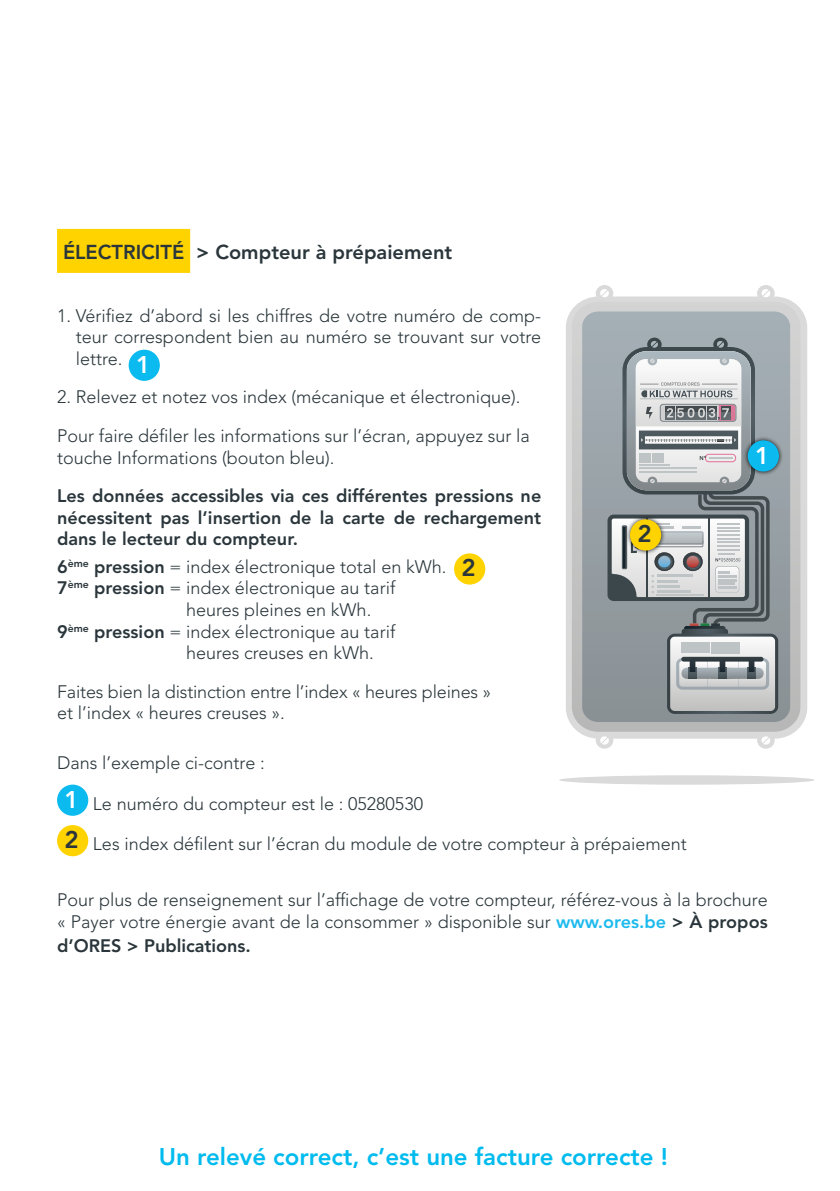
<style>
.page{position:relative;width:840px;height:1191px;background:#fff}
.page>*{position:absolute;margin:0;border:0;box-sizing:border-box;transform-origin:0 0}
.t1{font:800 24px "Avenir LT Std";color:#0be}
.t2{font:800 24px "Avenir LT Std";color:#fff}
.t3{font:800 24px "Avenir LT Std";color:#2a363b}
.t4{font:800 20px "Avenir LT Std";color:#2a363b}
.t5{font:300 18px/21.6px "Avenir LT Std";color:#2a363b}
.t6{font:800 18px/21.6px "Avenir LT Std";color:#2a363b;text-align:justify}
.s1{font-weight:800}
.s2{font-weight:800;font-size:24px;color:#fff}
.s3{font-weight:800;font-size:24px}
.s4{font-weight:800;color:#1dbaee}
</style>
<div class="page">
<div style="left:57px;top:229px;width:133px;height:44px;background:#ffd300"></div>
<div style="left:57px;top:784px;width:31px;height:32px;background:#0bbbef;border-radius:50%"></div>
<div style="left:57px;top:825px;width:31px;height:31px;background:#ffd300;border-radius:50%"></div>
<div style="left:565px;top:296px;width:241px;height:442px;background:#dadada;border-radius:32px"></div>
<svg style="left:595px;top:285px;width:18px;height:13px"></svg>
<svg style="left:756px;top:285px;width:18px;height:13px"></svg>
<svg style="left:756px;top:736px;width:18px;height:12px"></svg>
<svg style="left:595px;top:736px;width:18px;height:12px"></svg>
<svg style="left:571px;top:302px;width:229px;height:429px"></svg>
<div style="left:559px;top:775px;width:255px;height:9px;background:#dadada;border-radius:50%"></div>
<svg style="left:607px;top:337px;width:170px;height:377px;background:#a2a8ab"></svg>
<div style="left:743px;top:436px;width:40px;height:40px;background:#000;opacity:.9"></div>
<div style="left:747px;top:440px;width:31px;height:31px;background:#0bbbef;border-radius:50%"></div>
<div style="left:625px;top:515px;width:40px;height:40px;background:#000;opacity:.9"></div>
<div style="left:629px;top:519px;width:31px;height:31px;background:#ffd300;border-radius:50%"></div>
<div style="left:454px;top:553px;width:31px;height:31px;background:#ffd300;border-radius:50%"></div>
<div style="left:129px;top:350px;width:31px;height:31px;background:#0bbbef;border-radius:50%"></div>
<p class="t4" style="left:63px;top:240px;width:390px">ÉLECTRICITÉ &gt; Compteur à prépaiement</p>
<p class="t5" style="left:76px;top:304px;width:467px;text-align:justify;text-indent:-19px">1. Vérifiez d’abord si les chiffres de votre numéro de comp&shy;teur correspondent bien au numéro se trouvant sur votre lettre.</p>
<p class="t5" style="left:57px;top:378px;width:474px;line-height:38.6px">2. Relevez et notez vos index (mécanique et électronique).<br>Pour faire défiler les informations sur l’écran, appuyez sur la</p>
<p class="t5" style="left:57px;top:446px;width:279px">touche Informations (bouton bleu).</p>
<p class="t6" style="left:57px;top:485px;width:485px">Les données accessibles via ces différentes pressions ne nécessitent pas l’insertion de la carte de rechargement dans le lecteur du compteur.</p>
<p class="t5" style="left:57px;top:556px;width:390px"><span class="s1">6</span><sup>ème</sup> <span class="s1">pression</span> = index électronique total en kWh.</p>
<p class="t5" style="left:57px;top:577px;width:339px"><span class="s1">7</span><sup>ème</sup> <span class="s1">pression</span> = index électronique au tarif</p>
<p class="t5" style="left:186px;top:599px;width:187px">heures pleines en kWh.</p>
<p class="t5" style="left:57px;top:620px;width:339px"><span class="s1">9</span><sup>ème</sup> <span class="s1">pression</span> = index électronique au tarif</p>
<p class="t5" style="left:186px;top:642px;width:189px">heures creuses en kWh.</p>
<p class="t5" style="left:57px;top:681px;width:435px">Faites bien la distinction entre l’index « heures pleines » et l’index « heures creuses ».</p>
<p class="t5" style="left:57px;top:752px;width:209px">Dans l’exemple ci-contre :</p>
<p class="t5" style="left:64px;top:793px;width:360px"><span class="s2">1</span> Le numéro du compteur est le : 05280530</p>
<p class="t5" style="left:64px;top:833px;width:623px"><span class="s3">2</span> Les index défilent sur l’écran du module de votre compteur à prépaiement</p>
<p class="t5" style="left:57px;top:889px;width:711px">Pour plus de renseignement sur l’affichage de votre compteur, référez-vous à la brochure « Payer votre énergie avant de la consommer » disponible sur <span class="s4">www.ores.be</span> <span class="s1">&gt; À propos</span></p>
<p class="t6" style="left:57px;top:934px;width:195px">d’ORES &gt; Publications.</p>
<h1 class="t2" style="left:136px;top:350px;width:16px">1</h1>
<h1 class="t2" style="left:754px;top:441px;width:16px">1</h1>
<h1 class="t3" style="left:637px;top:520px;width:16px">2</h1>
<h1 class="t3" style="left:461px;top:554px;width:16px">2</h1>
<h1 class="t1" style="left:159px;top:1142px;width:510px">Un relevé correct, c’est une facture correcte !</h1>
</div>
